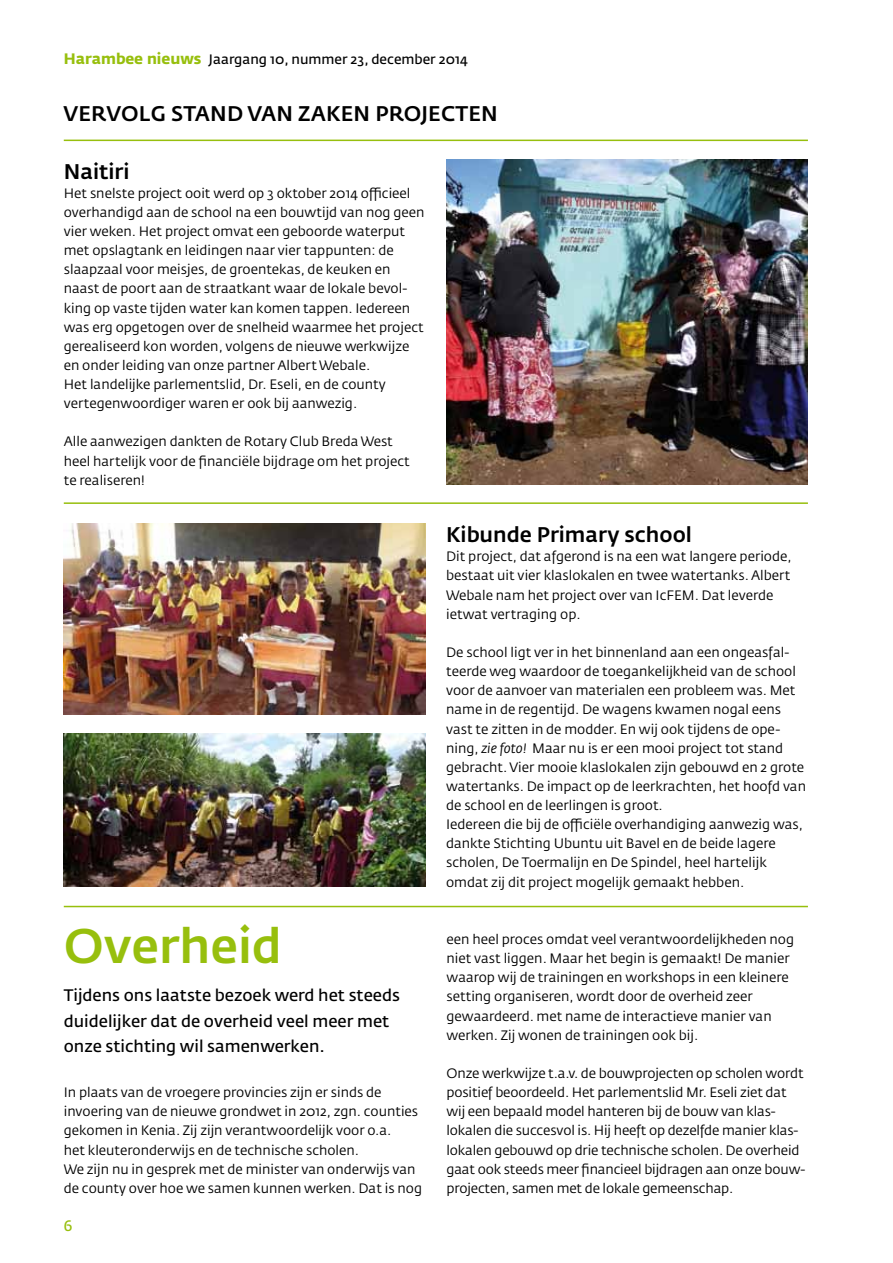
<style>
.page{position:relative;width:893px;height:1263px;background:#fff}
.page>*{position:absolute;margin:0;border:0;box-sizing:border-box;transform-origin:0 0}
.t1{font:500 48px "Fedra Sans Std";color:#97bf0d}
.t2{font:500 21px "Fedra Sans Std";color:#000}
.t3{font:16.5px/25.5px "Fedra Sans Std";color:#000}
.t4{font:15px "Fedra Sans Std";color:#97bf0d}
.t5{font:13.5px/19.2px "Fedra Sans Std";color:#000}
.t6{font:13.5px "Fedra Sans Std";color:#000}
.s1{font-weight:700;font-size:15px;color:#97bf0d}
.s2{font-style:italic}
</style>
<div class="page">
<img style="left:64px;top:523px;width:361px;height:191px">
<hr style="left:64px;top:906px;width:744px;height:1px;background:#97bf0d">
<img style="left:64px;top:733px;width:361px;height:154px">
<hr style="left:64px;top:502px;width:744px;height:2px;background:#97bf0d">
<hr style="left:64px;top:140px;width:744px;height:1px;background:#97bf0d">
<img style="left:446px;top:159px;width:362px;height:326px">
<p class="t6" style="left:64px;top:51px;width:406px"><span class="s1">Harambee nieuws</span> Jaargang 10, nummer 23, december 2014</p>
<h2 class="t2" style="left:63px;top:101px;width:16px">vervo</h2>
<h2 class="t2" style="left:139px;top:101px;width:360px">lg STAND VAN ZAKEN PROJECTEN</h2>
<h2 class="t2" style="left:64px;top:158px;width:67px">Naitiri</h2>
<p class="t5" style="left:64px;top:183px;width:362px">Het snelste project ooit werd op 3 oktober 2014 officieel overhandigd aan de school na een bouwtijd van nog geen vier weken. Het project omvat een geboorde waterput met opslagtank en leidingen naar vier tappunten: de slaapzaal voor meisjes, de groentekas, de keuken en naast de poort aan de straatkant waar de lokale bevol&shy;king op vaste tijden water kan komen tappen. Iedereen was erg opgetogen over de snelheid waarmee het project gerealiseerd kon worden, volgens de nieuwe werkwijze en onder leiding van onze partner Albert Webale.<br>Het landelijke parlementslid, Dr. Eseli, en de county vertegenwoordiger waren er ook bij aanwezig.</p>
<p class="t5" style="left:64px;top:432px;width:348px">Alle aanwezigen dankten de Rotary Club Breda West heel hartelijk voor de financiële bijdrage om het project te realiseren!</p>
<h1 class="t1" style="left:64px;top:916px;width:220px">Overheid</h1>
<p class="t3" style="left:64px;top:983px;width:338px">Tijdens ons laatste bezoek werd het steeds duidelijker dat de overheid veel meer met onze stichting wil samenwerken.</p>
<p class="t5" style="left:64px;top:1083px;width:360px">In plaats van de vroegere provincies zijn er sinds de invoering van de nieuwe grondwet in 2012, zgn. counties gekomen in Kenia. Zij zijn verantwoordelijk voor o.a.<br>het kleuteronderwijs en de technische scholen.<br>We zijn nu in gesprek met de minister van onderwijs van de county over hoe we samen kunnen werken. Dat is nog</p>
<p class="t4" style="left:64px;top:1216px;width:10px">6</p>
<h2 class="t2" style="left:446px;top:522px;width:247px">Kibunde Primary school</h2>
<p class="t5" style="left:446px;top:547px;width:347px">Dit project, dat afgerond is na een wat langere periode, bestaat uit vier klaslokalen en twee watertanks. Albert Webale nam het project over van IcFEM. Dat leverde ietwat vertraging op.</p>
<p class="t5" style="left:446px;top:643px;width:361px">De school ligt ver in het binnenland aan een ongeasfal&shy;teerde weg waardoor de toegankelijkheid van de school voor de aanvoer van materialen een probleem was. Met name in de regentijd. De wagens kwamen nogal eens vast te zitten in de modder. En wij ook tijdens de ope&shy;ning, <span class="s2">zie foto!</span> Maar nu is er een mooi project tot stand gebracht. Vier mooie klaslokalen zijn gebouwd en 2 grote watertanks. De impact op de leerkrachten, het hoofd van de school en de leerlingen is groot.<br>Iedereen die bij de officiële overhandiging aanwezig was, dankte Stichting Ubuntu uit Bavel en de beide lagere scholen, De Toermalijn en De Spindel, heel hartelijk omdat zij dit project mogelijk gemaakt hebben.</p>
<p class="t5" style="left:446px;top:930px;width:349px">een heel proces omdat veel verantwoordelijkheden nog niet vast liggen. Maar het begin is gemaakt! De manier waarop wij de trainingen en workshops in een kleinere setting organiseren, wordt door de overheid zeer gewaardeerd. met name de interactieve manier van werken. Zij wonen de trainingen ook bij.</p>
<p class="t5" style="left:446px;top:1064px;width:360px">Onze werkwijze t.a.v. de bouwprojecten op scholen wordt positief beoordeeld. Het parlementslid Mr. Eseli ziet dat wij een bepaald model hanteren bij de bouw van klas&shy;lokalen die succesvol is. Hij heeft op dezelfde manier klas&shy;lokalen gebouwd op drie technische scholen. De overheid gaat ook steeds meer financieel bijdragen aan onze bouw&shy;projecten, samen met de lokale gemeenschap.</p>
</div>
